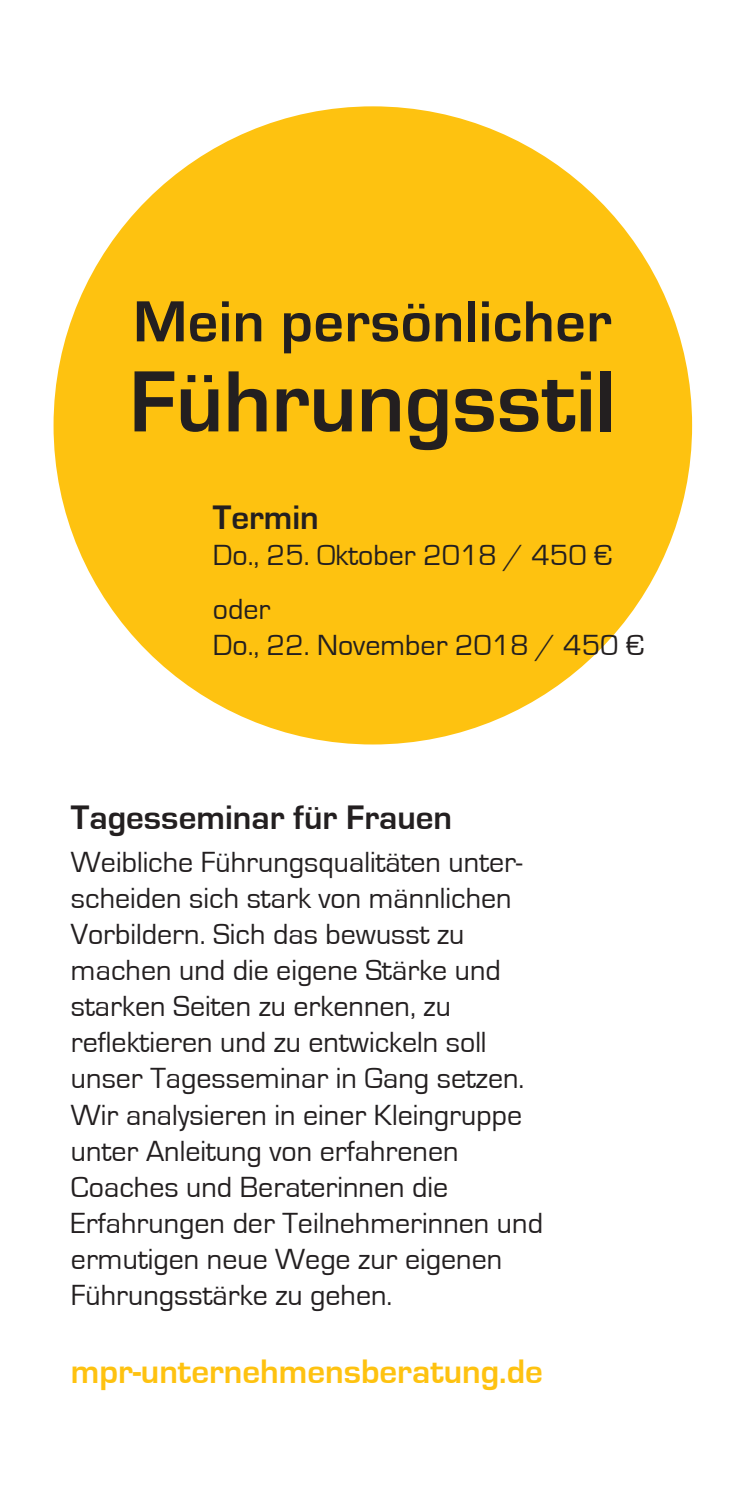
<style>
.page{position:relative;width:745px;height:1489px;background:#fff}
.page>*{position:absolute;margin:0;border:0;box-sizing:border-box;transform-origin:0 0}
.t1{font:700 90px "Eurostile";color:#231f20}
.t2{font:700 60px "Eurostile";letter-spacing:.01em;color:#231f20}
.t3{font:700 35px "Eurostile";color:#231f20}
.t4{font:700 35px "Eurostile";color:#fec210}
.t5{font:30px/36px "Eurostile";color:#231f20}
</style>
<div class="page">
<div style="left:53px;top:106px;width:638px;height:638px;background:#fec210;border-radius:50%"></div>
<h2 class="t2" style="left:133px;top:289px;width:479px">Mein persönlicher</h2>
<h1 class="t1" style="left:129px;top:353px;width:488px">Führungsstil</h1>
<p class="t3" style="left:213px;top:498px;width:107px">Termin</p>
<p class="t5" style="left:213px;top:528px;width:401px;line-height:54px">Do., 25. Oktober 2018 / 450 € oder</p>
<p class="t5" style="left:213px;top:627px;width:433px">Do., 22. November 2018 / 450 €</p>
<p class="t3" style="left:71px;top:798px;width:382px">Tagesseminar für Frauen</p>
<p class="t5" style="left:71px;top:845px;width:473px">Weibliche Führungsqualitäten unter&shy;scheiden sich stark von männlichen Vorbildern. Sich das bewusst zu machen und die eigene Stärke und starken Seiten zu erkennen, zu reflektieren und zu entwickeln soll unser Tagesseminar in Gang setzen.<br>Wir analysieren in einer Kleingruppe unter Anleitung von erfahrenen Coaches und Beraterinnen die Erfahrungen der Teilnehmerinnen und ermutigen neue Wege zur eigenen Führungsstärke zu gehen.</p>
<p class="t4" style="left:71px;top:1351px;width:473px">mpr-unternehmensberatung.de</p>
</div>
